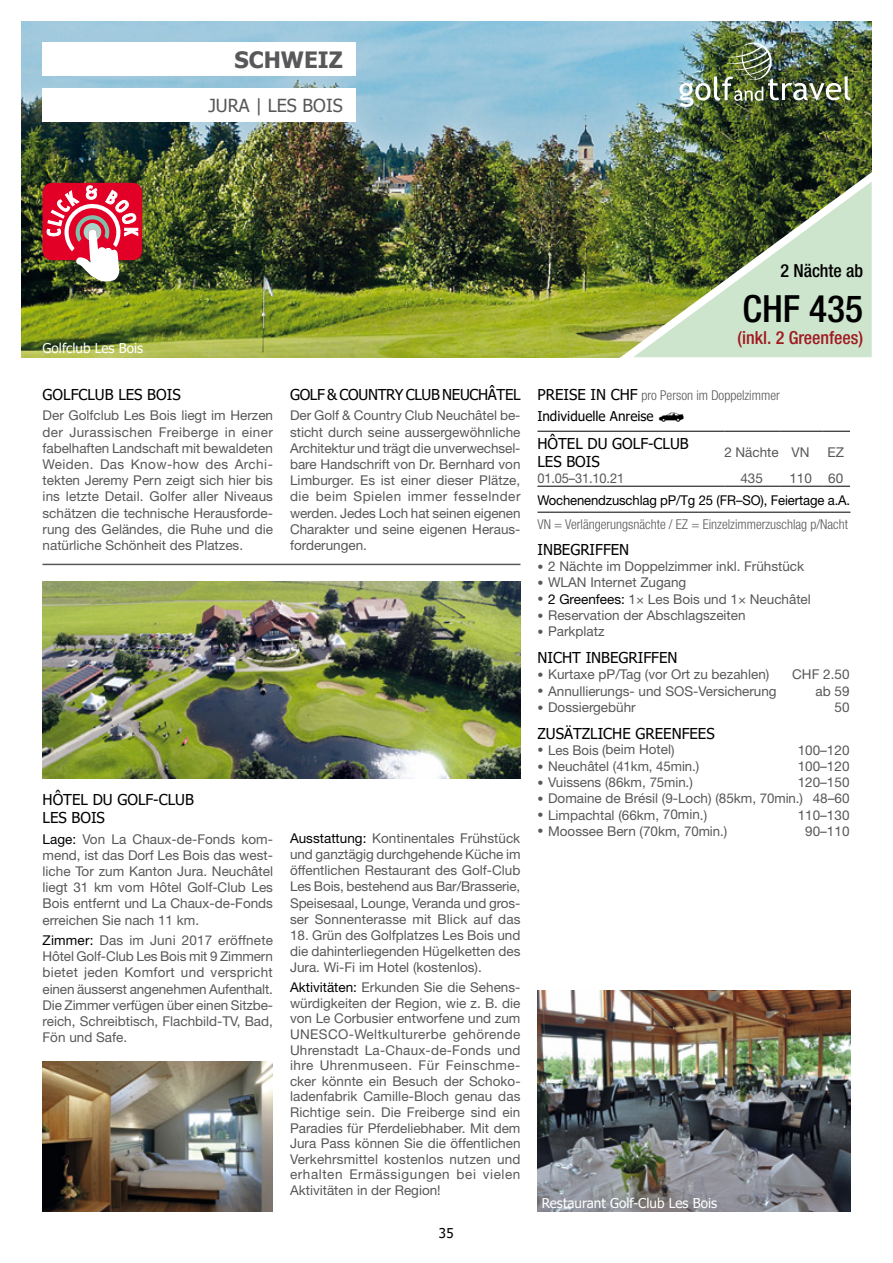
<style>
.page{position:relative;width:893px;height:1263px;background:#fff}
.page>*{position:absolute;margin:0;border:0;box-sizing:border-box;transform-origin:0 0}
.t1{font:500 condensed 37.5px "Helvetica Neue LT Pro";color:#000}
.t2{font:700 22.5px "Tahoma";color:#58585a}
.t3{font:500 condensed 18px "Helvetica Neue LT Pro";color:#a0191f}
.t4{font:18px "Tahoma";color:#58585a}
.t5{font:500 condensed 18px "Helvetica Neue LT Pro";color:#000}
.t6{font:15px/18px "Tahoma";color:#000}
.t7{font:15px "Tahoma";letter-spacing:-.025em;color:#000}
.t8{font:13.5px/16.2px "Helvetica Neue LT Pro";color:#58585a;text-align:justify}
.t9{font:300 condensed 13.5px "Helvetica Neue LT Pro";color:#58585a}
.t10{font:13.5px "Helvetica Neue LT Pro";letter-spacing:-.01em;color:#000}
.t11{font:13.5px "Tahoma";color:#fff}
.t12{font:13.5px "Tahoma";color:#000}
.t13{font:13.5px "Helvetica Neue LT Pro";color:#58585a;scale:.95 1}
.s1{color:#000}
.s2{font-family:"Tahoma";font-weight:400;font-stretch:normal;font-size:15px;color:#000}
.s3{font-family:"Transportation";font-size:27px}
.s4{font-size:12px}
</style>
<div class="page">
<hr style="left:43px;top:564px;width:477px;height:1px;background:#58585a">
<img style="left:43px;top:581px;width:477px;height:197px">
<img style="left:43px;top:1061px;width:230px;height:151px">
<img style="left:21px;top:21px;width:851px;height:336px">
<img style="left:611px;top:159px;width:261px;height:199px">
<img style="left:679px;top:43px;width:171px;height:63px">
<img style="left:537px;top:990px;width:313px;height:222px">
<hr style="left:537px;top:431px;width:188px;height:1px;background:#000">
<hr style="left:725px;top:431px;width:55px;height:1px;background:#000">
<hr style="left:780px;top:431px;width:42px;height:1px;background:#000">
<svg style="left:822px;top:431px;width:28px;height:1px"></svg>
<hr style="left:537px;top:486px;width:188px;height:1px;background:#000">
<hr style="left:725px;top:486px;width:55px;height:1px;background:#000">
<hr style="left:780px;top:486px;width:42px;height:1px;background:#000">
<svg style="left:822px;top:486px;width:28px;height:1px"></svg>
<hr style="left:537px;top:512px;width:313px;height:1px;background:#000">
<div style="left:42px;top:43px;width:313px;height:33px;background:#fff"></div>
<div style="left:42px;top:89px;width:313px;height:33px;background:#fff"></div>
<div style="left:43px;top:183px;width:99px;height:77px;background:#e20026;border-radius:9px"></div>
<svg style="left:46px;top:185px;width:92px;height:97px"></svg>
<h2 class="t2" style="left:234px;top:44px;width:110px">SCHWEIZ</h2>
<h3 class="t4" style="left:208px;top:94px;width:136px">JURA | LES BOIS</h3>
<p class="t11" style="left:43px;top:339px;width:102px">Golfclub Les Bois</p>
<p class="t6" style="left:43px;top:386px;width:140px">GOLFCLUB LES BOIS</p>
<p class="t8" style="left:43px;top:407px;width:232px">Der Golfclub Les Bois liegt im Herzen der Jurassischen Freiberge in einer fabelhaften Landschaft mit bewaldeten Weiden. Das Know-how des Archi&shy;tekten Jeremy Pern zeigt sich hier bis ins letzte Detail. Golfer aller Niveaus schätzen die technische Herausforde&shy;rung des Geländes, die Ruhe und die natürliche Schönheit des Platzes.</p>
<p class="t6" style="left:43px;top:791px;width:153px">HÔTEL DU GOLF-CLUB<br>LES BOIS</p>
<p class="t8" style="left:43px;top:830px;width:232px"><span class="s1">Lage:</span> Von La Chaux-de-Fonds kom&shy;mend, ist das Dorf Les Bois das west&shy;liche Tor zum Kanton Jura. Neuchâtel liegt 31 km vom Hôtel Golf-Club Les Bois entfernt und La Chaux-de-Fonds erreichen Sie nach 11 km.</p>
<p class="t8" style="left:43px;top:932px;width:232px"><span class="s1">Zimmer:</span> Das im Juni 2017 eröffnete Hôtel Golf-Club Les Bois mit 9 Zimmern bietet jeden Komfort und verspricht einen äusserst angenehmen Aufenthalt.<br>Die Zimmer verfügen über einen Sitzbe&shy;reich, Schreibtisch, Flachbild-TV, Bad, Fön und Safe.</p>
<p class="t7" style="left:290px;top:384px;width:232px">GOLF &amp; COUNTRY CLUB NEUCHÂTEL</p>
<p class="t8" style="left:290px;top:407px;width:232px">Der Golf &amp; Country Club Neuchâtel be&shy;sticht durch seine aussergewöhnliche Architektur und trägt die unverwechsel&shy;bare Handschrift von Dr. Bernhard von Limburger. Es ist einer dieser Plätze, die beim Spielen immer fesselnder werden. Jedes Loch hat seinen eigenen Charakter und seine eigenen Heraus&shy;forderungen.</p>
<p class="t8" style="left:290px;top:829px;width:232px"><span class="s1">Ausstattung:</span> Kontinentales Frühstück und ganztägig durchgehende Küche im öffentlichen Restaurant des Golf-Club Les Bois, bestehend aus Bar/Brasserie, Speisesaal, Lounge, Veranda und gros&shy;ser Sonnenterasse mit Blick auf das</p>
<p class="t8" style="left:290px;top:927px;width:232px">18. Grün des Golfplatzes Les Bois und die dahinterliegenden Hügelketten des Jura. Wi-Fi im Hotel (kostenlos).</p>
<p class="t8" style="left:290px;top:979px;width:232px;line-height:15.6px"><span class="s1">Aktivitäten:</span> Erkunden Sie die Sehens&shy;würdigkeiten der Region, wie z. B. die von Le Corbusier entworfene und zum UNESCO-Weltkulturerbe gehörende Uhrenstadt La-Chaux-de-Fonds und ihre Uhrenmuseen. Für Feinschme&shy;cker könnte ein Besuch der Schoko&shy;ladenfabrik Camille-Bloch genau das Richtige sein. Die Freiberge sind ein Paradies für Pferdeliebhaber. Mit dem Jura Pass können Sie die öffentlichen Verkehrsmittel kostenlos nutzen und erhalten Ermässigungen bei vielen Aktivitäten in der Region!</p>
<p class="t12" style="left:439px;top:1224px;width:16px">35</p>
<h3 class="t5" style="left:780px;top:260px;width:84px">2 Nächte ab</h3>
<h1 class="t1" style="left:742px;top:287px;width:122px">CHF 435</h1>
<h3 class="t3" style="left:737px;top:327px;width:127px">(inkl. 2 Greenfees)</h3>
<p class="t9" style="left:537px;top:387px;width:244px"><span class="s2">PREISE IN CHF</span> pro Person im Doppelzimmer</p>
<p class="t12" style="left:537px;top:407px;width:149px">Individuelle Anreise <span class="s3">P</span></p>
<p class="t6" style="left:537px;top:435px;width:153px">HÔTEL DU GOLF-CLUB<br>LES BOIS</p>
<p class="t8" style="left:725px;top:444px;width:86px">2 Nächte VN</p>
<p class="t8" style="left:827px;top:444px;width:18px">EZ</p>
<p class="t13" style="left:537px;top:469px;width:93px">01.05–31.10.21</p>
<p class="t8" style="left:740px;top:469px;width:24px">435</p>
<p class="t8" style="left:789px;top:469px;width:55px">110 60</p>
<p class="t10" style="left:537px;top:492px;width:314px">Wochenendzuschlag pP/Tg 25 (FR–SO), Feiertage a.A.</p>
<p class="t9" style="left:537px;top:516px;width:312px">VN = Verlängerungsnächte / EZ = Einzelzimmerzuschlag p/Nacht</p>
<p class="t6" style="left:537px;top:541px;width:93px">INBEGRIFFEN</p>
<p class="t8" style="left:537px;top:558px;width:268px"><span class="s4">•</span> 2 Nächte im Doppelzimmer inkl. Frühstück</p>
<p class="t8" style="left:537px;top:574px;width:150px"><span class="s4">•</span> WLAN Internet Zugang</p>
<p class="t8" style="left:537px;top:590px;width:275px"><span class="s4">•</span> <span class="s1">2 Greenfees:</span> 1× Les Bois und 1× Neuchâtel</p>
<p class="t8" style="left:537px;top:607px;width:210px"><span class="s4">•</span> Reservation der Abschlagszeiten</p>
<p class="t8" style="left:537px;top:623px;width:69px"><span class="s4">•</span> Parkplatz</p>
<p class="t6" style="left:537px;top:649px;width:142px">NICHT INBEGRIFFEN</p>
<p class="t8" style="left:537px;top:666px;width:233px"><span class="s4">•</span> Kurtaxe pP/Tag (vor Ort zu bezahlen)</p>
<p class="t8" style="left:792px;top:666px;width:59px">CHF 2.50</p>
<p class="t8" style="left:537px;top:682px;width:241px"><span class="s4">•</span> Annullierungs- und SOS-Versicherung</p>
<p class="t8" style="left:815px;top:682px;width:36px">ab 59</p>
<p class="t8" style="left:537px;top:699px;width:100px"><span class="s4">•</span> Dossiergebühr</p>
<p class="t8" style="left:834px;top:699px;width:17px">50</p>
<p class="t6" style="left:537px;top:725px;width:179px">ZUSÄTZLICHE GREENFEES</p>
<p class="t8" style="left:537px;top:741px;width:138px"><span class="s4">•</span> Les Bois (beim Hotel)</p>
<p class="t8" style="left:798px;top:742px;width:53px">100–120</p>
<p class="t8" style="left:537px;top:758px;width:163px"><span class="s4">•</span> Neuchâtel (41km, 45min.)</p>
<p class="t8" style="left:798px;top:758px;width:53px">100–120</p>
<p class="t8" style="left:537px;top:774px;width:157px"><span class="s4">•</span> Vuissens (86km, 75min.)</p>
<p class="t8" style="left:798px;top:774px;width:53px">120–150</p>
<p class="t8" style="left:537px;top:790px;width:314px"><span class="s4">•</span> Domaine de Brésil (9-Loch) (85km, 70min.) 48–60</p>
<p class="t8" style="left:537px;top:806px;width:171px"><span class="s4">•</span> Limpachtal (66km, 70min.)</p>
<p class="t8" style="left:798px;top:806px;width:53px">110–130</p>
<p class="t8" style="left:537px;top:823px;width:191px"><span class="s4">•</span> Moossee Bern (70km, 70min.)</p>
<p class="t8" style="left:805px;top:823px;width:46px">90–110</p>
<p class="t11" style="left:542px;top:1194px;width:177px">Restaurant Golf-Club Les Bois</p>
</div>
